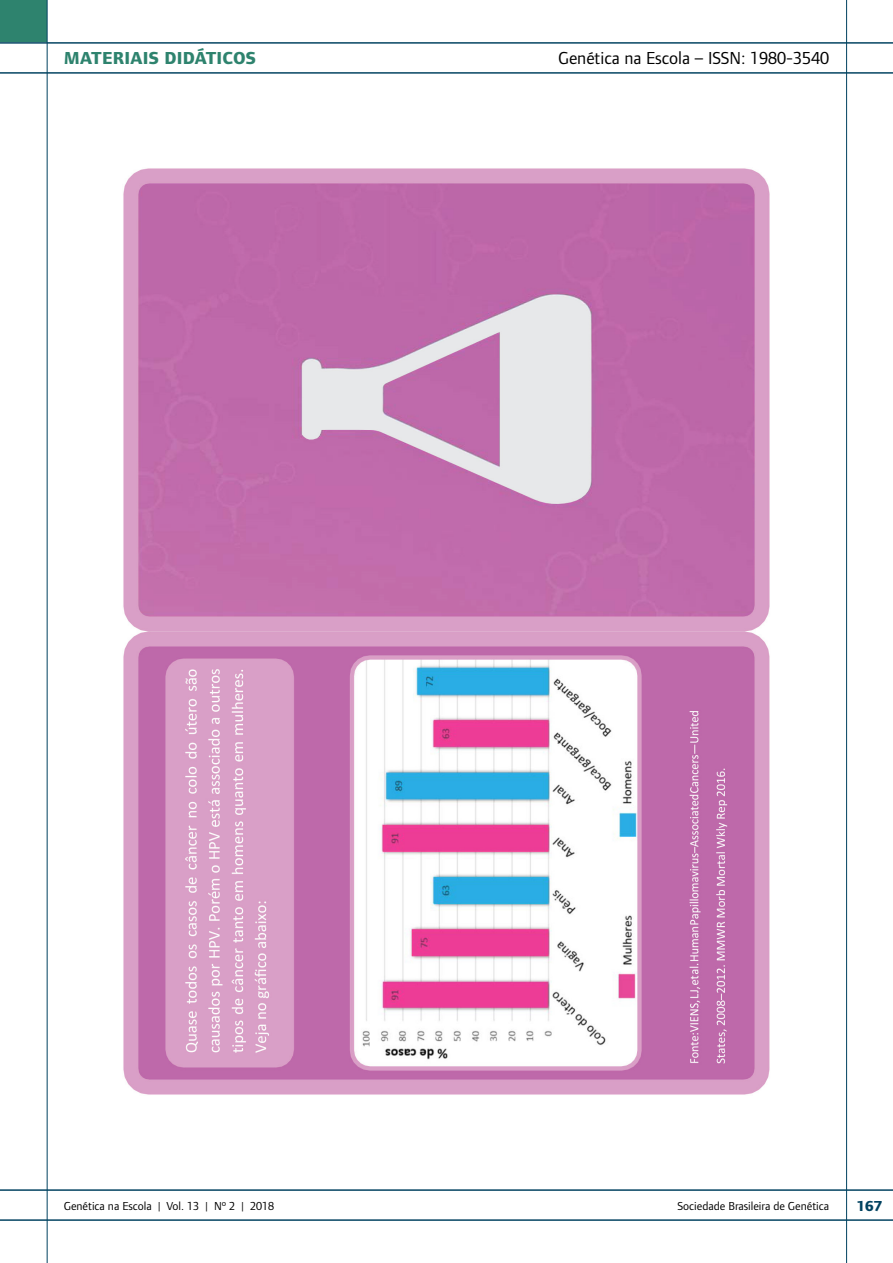
<style>
.page{position:relative;width:893px;height:1263px;background:#fff}
.page>*{position:absolute;margin:0;border:0;box-sizing:border-box;transform-origin:0 0}
.t1{font:18px "Foundry Form Sans";color:#000}
.t2{font:800 18px "Foundry Form Sans";letter-spacing:.015em;color:#2e836e}
.t3{font:800 15px "Foundry Form Sans";color:#014260}
.t4{font:12px "Foundry Form Sans";color:#000}
</style>
<div class="page">
<img style="left:123px;top:168px;width:647px;height:927px">
<div style="left:0;top:0;width:47px;height:42px;background:#2e836e"></div>
<hr style="left:47px;top:0;width:1px;height:1263px;background:#014260">
<hr style="left:846px;top:0;width:1px;height:1263px;background:#014260">
<hr style="left:0;top:1190px;width:893px;height:1px;background:#014260">
<hr style="left:0;top:1220px;width:893px;height:1px;background:#014260">
<hr style="left:0;top:43px;width:893px;height:1px;background:#014260">
<hr style="left:0;top:73px;width:893px;height:1px;background:#014260">
<h1 class="t2" style="left:64px;top:48px;width:194px">MATERIAIS DIDÁTICOS</h1>
<h1 class="t1" style="left:558px;top:48px;width:273px">Genética na Escola – ISSN: 1980-3540</h1>
<p class="t4" style="left:64px;top:1199px;width:212px">Genética na Escola | Vol. 13 | Nº 2 | 2018</p>
<p class="t4" style="left:677px;top:1199px;width:153px">Sociedade Brasileira de Genética</p>
<p class="t3" style="left:857px;top:1197px;width:27px">167</p>
</div>
